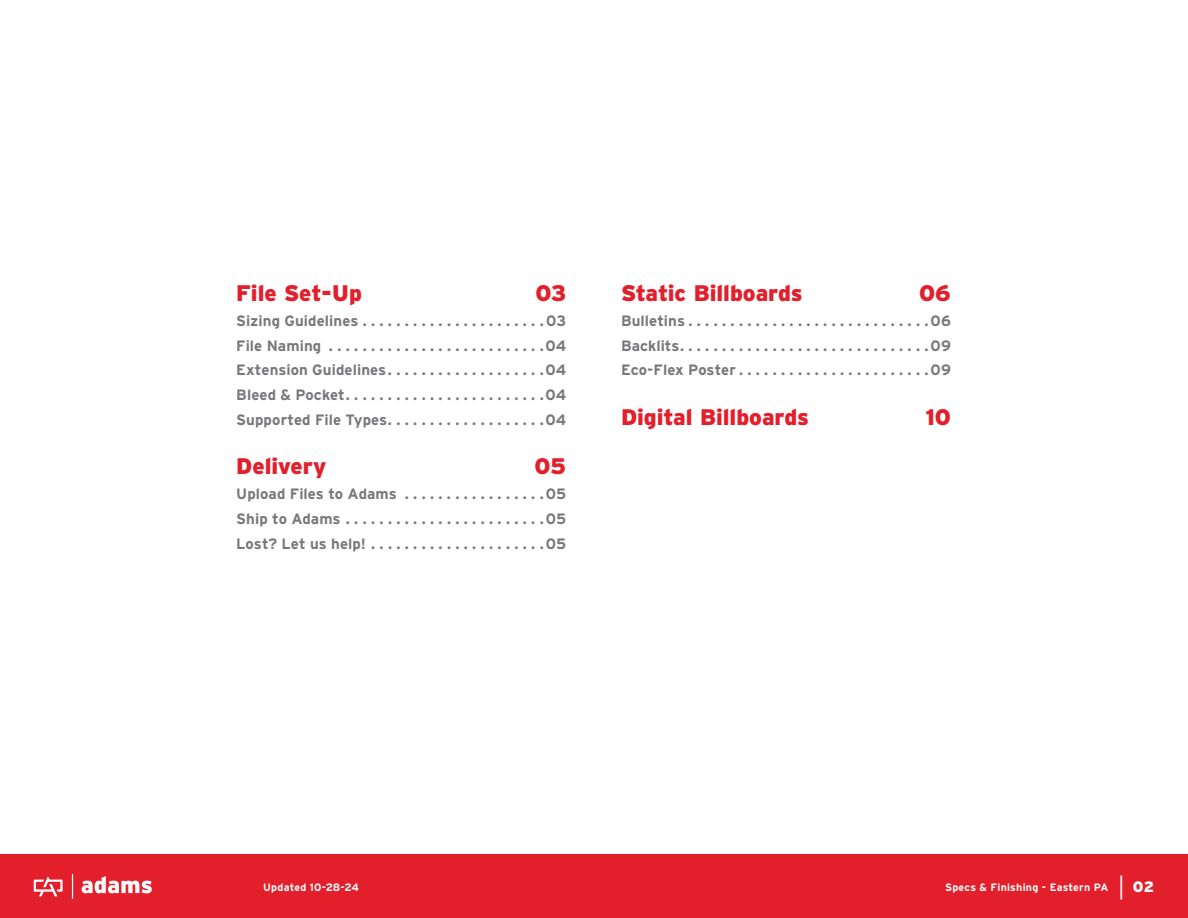
<style>
.page{position:relative;width:1188px;height:918px;background:#fff}
.page>*{position:absolute;margin:0;border:0;box-sizing:border-box;transform-origin:0 0}
.t1{font:900 22.5px "Interstate";letter-spacing:-.005em;color:#e31f2b}
.t2{font:700 15px/24.8px "Interstate";letter-spacing:.005em;color:#77787b;text-align:justify}
.t3{font:900 15px "Interstate";color:#fff}
.t4{font:700 10.65px "Interstate";letter-spacing:.02em;color:#fff}
.s1{font-weight:700;font-size:24.3px}
</style>
<div class="page">
<div style="left:0;top:854px;width:1188px;height:64px;background:#e31f2b"></div>
<svg style="left:34px;top:874px;width:118px;height:25px"></svg>
<h1 class="t1" style="left:236px;top:280px;width:127px">File Set-Up</h1>
<h1 class="t1" style="left:535px;top:280px;width:32px">03</h1>
<p class="t2" style="left:236px;top:308px;width:332px">Sizing Guidelines . . . . . . . . . . . . . . . . . . . . . 03<br>File Naming . . . . . . . . . . . . . . . . . . . . . . . . . 04<br>Extension Guidelines . . . . . . . . . . . . . . . . . . 04<br>Bleed &amp; Pocket . . . . . . . . . . . . . . . . . . . . . . . 04<br>Supported File Types . . . . . . . . . . . . . . . . . . 04</p>
<h1 class="t1" style="left:236px;top:454px;width:92px">Delivery</h1>
<h1 class="t1" style="left:534px;top:454px;width:33px">05</h1>
<p class="t2" style="left:236px;top:481px;width:332px">Upload Files to Adams . . . . . . . . . . . . . . . . 05<br>Ship to Adams . . . . . . . . . . . . . . . . . . . . . . . 05<br>Lost? Let us help! . . . . . . . . . . . . . . . . . . . . 05</p>
<h1 class="t1" style="left:621px;top:280px;width:183px">Static Billboards</h1>
<h1 class="t1" style="left:919px;top:280px;width:33px">06</h1>
<p class="t2" style="left:621px;top:308px;width:331px">Bulletins . . . . . . . . . . . . . . . . . . . . . . . . . . . . 06<br>Backlits . . . . . . . . . . . . . . . . . . . . . . . . . . . . . 09<br>Eco-Flex Poster . . . . . . . . . . . . . . . . . . . . . . 09</p>
<h1 class="t1" style="left:621px;top:404px;width:190px">Digital Billboards</h1>
<h1 class="t1" style="left:925px;top:404px;width:27px">10</h1>
<p class="t4" style="left:263px;top:881px;width:97px">Updated 10-28-24</p>
<p class="t4" style="left:945px;top:881px;width:165px">Specs &amp; Finishing - Eastern PA</p>
<p class="t3" style="left:1119px;top:878px;width:36px"><span class="s1">|</span> 02</p>
</div>
